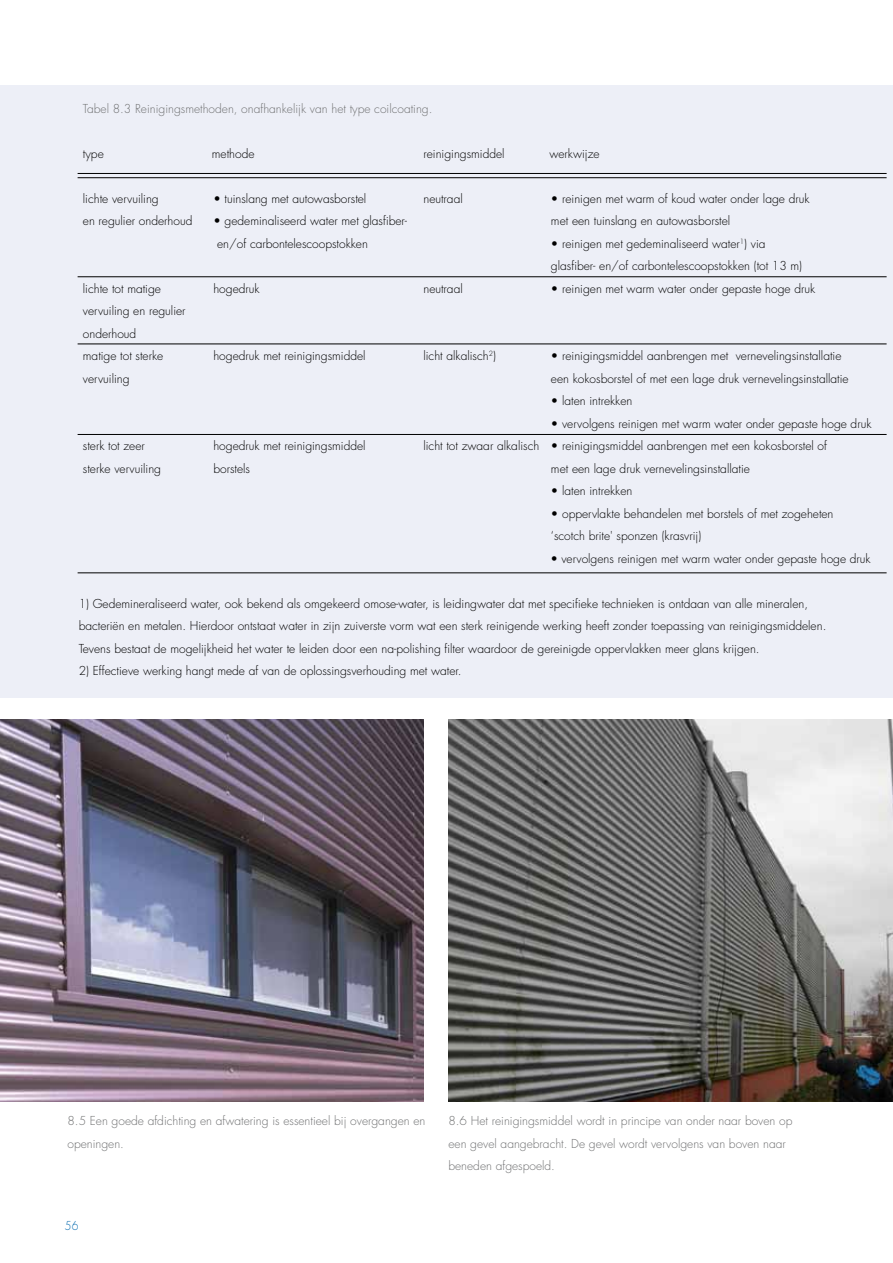
<style>
.page{position:relative;width:893px;height:1263px;background:#fff}
.page>*{position:absolute;margin:0;border:0;box-sizing:border-box;transform-origin:0 0}
.t1{font:300 12px/22.5px "Futura";color:#000}
.t2{font:300 12px/22.5px "Futura";color:#707172}
.t3{font:300 12px "Futura";color:#0a6db1;scale:.9 1}
.s1{font-weight:400}
</style>
<div class="page">
<div style="left:0;top:85px;width:893px;height:613px;background:#edeff7"></div>
<hr style="left:78px;top:173px;width:809px;height:1px;background:#000">
<hr style="left:78px;top:177px;width:809px;height:1px;background:#000">
<hr style="left:78px;top:276px;width:809px;height:1px;background:#000">
<hr style="left:78px;top:344px;width:809px;height:1px;background:#000">
<hr style="left:78px;top:434px;width:809px;height:1px;background:#000">
<hr style="left:78px;top:573px;width:809px;height:1px;background:#000">
<img style="left:0;top:719px;width:423px;height:383px">
<img style="left:449px;top:719px;width:444px;height:383px">
<p class="t2" style="left:83px;top:97px;width:351px">Tabel 8.3 Reinigingsmethoden, onafhankelijk van het type coilcoating.</p>
<p class="t1" style="left:83px;top:142px;width:22px">type</p>
<p class="t1" style="left:212px;top:142px;width:44px">methode</p>
<p class="t1" style="left:423px;top:142px;width:83px">reinigingsmiddel</p>
<p class="t1" style="left:549px;top:142px;width:52px">werkwijze</p>
<p class="t1" style="left:83px;top:187px;width:77px">lichte vervuiling</p>
<p class="t1" style="left:213px;top:187px;width:154px">• tuinslang met autowasborstel</p>
<p class="t1" style="left:423px;top:187px;width:41px">neutraal</p>
<p class="t1" style="left:551px;top:187px;width:260px">• reinigen met warm of koud water onder lage druk</p>
<p class="t1" style="left:83px;top:210px;width:111px">en regulier onderhoud</p>
<p class="t1" style="left:213px;top:210px;width:195px">• gedeminaliseerd water met glasfiber-</p>
<p class="t1" style="left:551px;top:210px;width:181px">met een tuinslang en autowasborstel</p>
<p class="t1" style="left:217px;top:232px;width:152px">en/of carbontelescoopstokken</p>
<p class="t1" style="left:551px;top:232px;width:253px">• reinigen met gedeminaliseerd water<sup>1</sup>) via glasfiber- en/of carbontelescoopstokken (tot 13 m)</p>
<p class="t1" style="left:83px;top:277px;width:80px">lichte tot matige</p>
<p class="t1" style="left:213px;top:277px;width:48px">hogedruk</p>
<p class="t1" style="left:423px;top:277px;width:41px">neutraal</p>
<p class="t1" style="left:551px;top:277px;width:266px">• reinigen met warm water onder gepaste hoge druk</p>
<p class="t1" style="left:83px;top:300px;width:104px">vervuiling en regulier onderhoud<br>matige tot sterke</p>
<p class="t1" style="left:213px;top:345px;width:154px">hogedruk met reinigingsmiddel</p>
<p class="t1" style="left:423px;top:345px;width:74px">licht alkalisch<sup>2</sup>)</p>
<p class="t1" style="left:551px;top:345px;width:292px">• reinigingsmiddel aanbrengen met vernevelingsinstallatie</p>
<p class="t1" style="left:83px;top:367px;width:48px">vervuiling</p>
<p class="t1" style="left:551px;top:367px;width:299px">een kokosborstel of met een lage druk vernevelingsinstallatie</p>
<p class="t1" style="left:551px;top:390px;width:83px">• laten intrekken</p>
<p class="t1" style="left:551px;top:412px;width:322px">• vervolgens reinigen met warm water onder gepaste hoge druk</p>
<p class="t1" style="left:83px;top:435px;width:63px">sterk tot zeer</p>
<p class="t1" style="left:213px;top:435px;width:154px">hogedruk met reinigingsmiddel</p>
<p class="t1" style="left:423px;top:435px;width:405px">licht tot zwaar alkalisch • reinigingsmiddel aanbrengen met een kokosborstel of</p>
<p class="t1" style="left:83px;top:457px;width:80px">sterke vervuiling</p>
<p class="t1" style="left:213px;top:457px;width:38px">borstels</p>
<p class="t1" style="left:551px;top:457px;width:200px">met een lage druk vernevelingsinstallatie</p>
<p class="t1" style="left:551px;top:480px;width:83px">• laten intrekken</p>
<p class="t1" style="left:551px;top:502px;width:284px">• oppervlakte behandelen met borstels of met zogeheten ‘scotch brite' sponzen (krasvrij)</p>
<p class="t1" style="left:551px;top:547px;width:321px"><span class="s1">•</span> vervolgens reinigen met warm water onder gepaste hoge druk</p>
<p class="t1" style="left:79px;top:592px;width:749px">1) Gedemineraliseerd water, ook bekend als omgekeerd omose-water, is leidingwater dat met specifieke technieken is ontdaan van alle mineralen, bacteriën en metalen. Hierdoor ontstaat water in zijn zuiverste vorm wat een sterk reinigende werking heeft zonder toepassing van reinigingsmiddelen.<br>Tevens bestaat de mogelijkheid het water te leiden door een na-polishing filter waardoor de gereinigde oppervlakken meer glans krijgen.</p>
<p class="t1" style="left:79px;top:660px;width:384px">2) Effectieve werking hangt mede af van de oplossingsverhouding met water.</p>
<p class="t2" style="left:68px;top:1110px;width:359px">8.5 Een goede afdichting en afwatering is essentieel bij overgangen en openingen.</p>
<p class="t2" style="left:448px;top:1110px;width:346px">8.6 Het reinigingsmiddel wordt in principe van onder naar boven op een gevel aangebracht. De gevel wordt vervolgens van boven naar beneden afgespoeld.</p>
<p class="t3" style="left:65px;top:1217px;width:17px">56</p>
</div>
